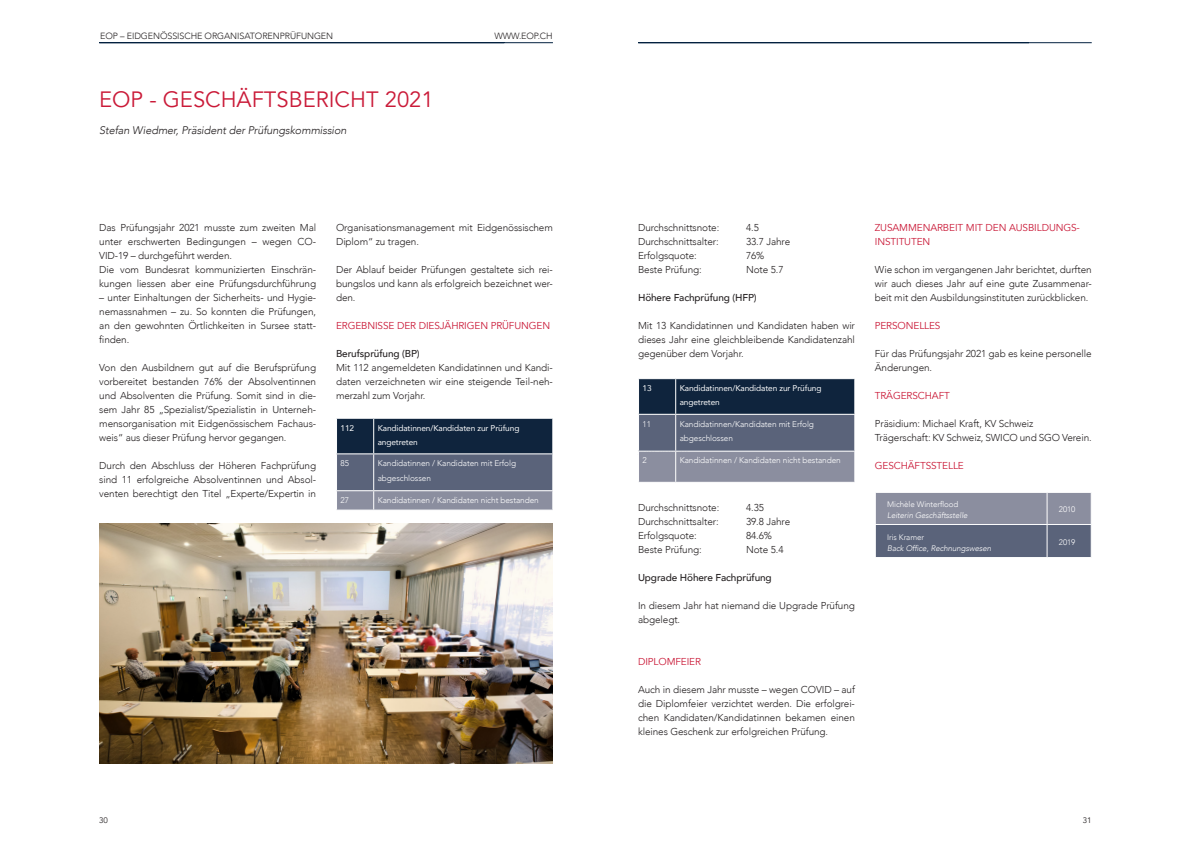
<style>
.page{position:relative;width:1191px;height:842px;background:#fff}
.page>*{position:absolute;margin:0;border:0;box-sizing:border-box;transform-origin:0 0}
.Titolo_main_rosso{font:22px "Avenir LT Std";color:#ca1a38}
.t1{font:italic 300 11px "Avenir";letter-spacing:-.01em;color:#231f20}
.Main_text{font:300 10px/14px "Avenir";letter-spacing:-.01em;color:#231f20;text-align:justify}
.Titoletto_rosso{font:10px/14px "Avenir";letter-spacing:-.01em;color:#ca1a38}
.Main_text-2{font:500 10px "Avenir";letter-spacing:-.01em;color:#231f20}
.Titoletto_rosso-2{font:300 10px "Avenir";letter-spacing:-.01em;color:#231f20}
.t2{font:300 9px "Avenir";letter-spacing:-.01em;color:#231f20}
.Table_text{font:300 8.3px/14.5px "Avenir";letter-spacing:-.01em;color:#fff}
.Table_text-2{font:8.3px/14.5px "Avenir";letter-spacing:-.01em;color:#fff}
.Table_text_indent{font:italic 300 8px "Avenir";letter-spacing:-.01em;color:#fff}
.Table_text_indent-2{font:300 8px "Avenir";letter-spacing:-.01em;color:#fff}
.t3{font:8px "Avenir";color:#231f20}
</style>
<div class="page">
<hr style="left:99px;top:43px;width:454px;height:1px;background:#032140">
<hr style="left:638px;top:43px;width:453px;height:1px;background:#032140">
<svg style="left:639px;top:379px;width:215px;height:103px;background:#505b71"></svg>
<hr style="left:675px;top:379px;width:1px;height:35px;background:#fff">
<hr style="left:675px;top:415px;width:1px;height:36px;background:#fff">
<hr style="left:675px;top:452px;width:1px;height:30px;background:#fff">
<hr style="left:638px;top:414px;width:37px;height:1px;background:#fff">
<hr style="left:675px;top:414px;width:180px;height:1px;background:#fff">
<hr style="left:638px;top:451px;width:37px;height:1px;background:#fff">
<hr style="left:675px;top:451px;width:180px;height:1px;background:#fff">
<svg style="left:336px;top:418px;width:217px;height:92px;background:#4e5a70"></svg>
<hr style="left:374px;top:490px;width:179px;height:1px;background:#fff">
<img style="left:99px;top:523px;width:453px;height:240px">
<svg style="left:875px;top:493px;width:215px;height:64px;background:#73798d"></svg>
<hr style="left:1046px;top:493px;width:1px;height:31px;background:#fff">
<hr style="left:1046px;top:525px;width:1px;height:32px;background:#fff">
<hr style="left:874px;top:524px;width:173px;height:1px;background:#fff">
<hr style="left:1047px;top:524px;width:44px;height:1px;background:#fff">
<p class="t2" style="left:100px;top:30px;width:234px">EOP – EIDGENÖSSISCHE ORGANISATORENPRÜFUNGEN</p>
<p class="t2" style="left:494px;top:30px;width:60px">WWW.EOP.CH</p>
<p class="Titolo_main_rosso" style="left:99px;top:87px;width:336px">EOP - GESCHÄFTSBERICHT 2021</p>
<p class="t1" style="left:99px;top:123px;width:249px">Stefan Wiedmer, Präsident der Prüfungskommission</p>
<p class="Main_text" style="left:99px;top:221px;width:218px">Das Prüfungsjahr 2021 musste zum zweiten Mal unter erschwerten Bedingungen – wegen CO-VID-19 – durchgeführt werden.</p>
<p class="Main_text" style="left:99px;top:263px;width:218px">Die vom Bundesrat kommunizierten Einschrän&shy;kungen liessen aber eine Prüfungsdurchführung</p>
<p class="Main_text" style="left:99px;top:291px;width:218px">– unter Einhaltungen der Sicherheits- und Hygie&shy;nemassnahmen – zu. So konnten die Prüfungen, an den gewohnten Örtlichkeiten in Sursee statt&shy;finden.</p>
<p class="Main_text" style="left:99px;top:361px;width:218px">Von den Ausbildnern gut auf die Berufsprüfung vorbereitet bestanden 76% der Absolventinnen und Absolventen die Prüfung. Somit sind in die&shy;sem Jahr 85 „Spezialist/Spezialistin in Unterneh&shy;mensorganisation mit Eidgenössischem Fachaus&shy;weis“ aus dieser Prüfung hervor gegangen.</p>
<p class="Main_text" style="left:99px;top:459px;width:218px">Durch den Abschluss der Höheren Fachprüfung sind 11 erfolgreiche Absolventinnen und Absol&shy;venten berechtigt den Titel „Experte/Expertin in</p>
<p class="Main_text" style="left:336px;top:221px;width:218px">Organisationsmanagement mit Eidgenössischem<br>Diplom“ zu tragen.</p>
<p class="Main_text" style="left:336px;top:263px;width:218px">Der Ablauf beider Prüfungen gestaltete sich rei&shy;bungslos und kann als erfolgreich bezeichnet wer&shy;den.</p>
<p class="Titoletto_rosso" style="left:336px;top:319px;width:216px">ERGEBNISSE DER DIESJÄHRIGEN PRÜFUNGEN</p>
<p class="Main_text-2" style="left:336px;top:345px;width:85px">Berufsprüfung (BP)</p>
<p class="Main_text" style="left:336px;top:361px;width:218px">Mit 112 angemeldeten Kandidatinnen und Kandi&shy;daten verzeichneten wir eine steigende Teil-neh&shy;merzahl zum Vorjahr.</p>
<p class="Table_text-2" style="left:340px;top:420px;width:15px">112</p>
<p class="Table_text-2" style="left:378px;top:420px;width:143px">Kandidatinnen/Kandidaten zur Prüfung angetreten</p>
<p class="Table_text" style="left:340px;top:456px;width:10px">85</p>
<p class="Table_text" style="left:378px;top:456px;width:140px">Kandidatinnen / Kandidaten mit Erfolg abgeschlossen</p>
<p class="Table_text" style="left:340px;top:493px;width:10px">27</p>
<p class="Table_text" style="left:378px;top:493px;width:163px">Kandidatinnen / Kandidaten nicht bestanden</p>
<p class="Main_text" style="left:638px;top:221px;width:83px">Durchschnittsnote:</p>
<p class="Main_text" style="left:746px;top:221px;width:14px">4.5</p>
<p class="Main_text" style="left:638px;top:235px;width:82px">Durchschnittsalter:</p>
<p class="Main_text" style="left:746px;top:235px;width:46px">33.7 Jahre</p>
<p class="Main_text" style="left:638px;top:249px;width:60px">Erfolgsquote:</p>
<p class="Main_text" style="left:746px;top:249px;width:20px">76%</p>
<p class="Main_text" style="left:638px;top:263px;width:65px">Beste Prüfung:</p>
<p class="Main_text" style="left:746px;top:263px;width:39px">Note 5.7</p>
<p class="Main_text-2" style="left:638px;top:289px;width:120px">Höhere Fachprüfung (HFP)</p>
<p class="Main_text" style="left:638px;top:319px;width:218px">Mit 13 Kandidatinnen und Kandidaten haben wir dieses Jahr eine gleichbleibende Kandidatenzahl gegenüber dem Vorjahr.</p>
<p class="Table_text-2" style="left:642px;top:381px;width:11px">13</p>
<p class="Table_text-2" style="left:679px;top:381px;width:143px">Kandidatinnen/Kandidaten zur Prüfung angetreten</p>
<p class="Table_text" style="left:642px;top:416px;width:10px">11</p>
<p class="Table_text" style="left:679px;top:416px;width:136px">Kandidatinnen/Kandidaten mit Erfolg abgeschlossen</p>
<p class="Table_text" style="left:642px;top:453px;width:6px">2</p>
<p class="Table_text" style="left:679px;top:453px;width:163px">Kandidatinnen / Kandidaten nicht bestanden</p>
<p class="Main_text" style="left:638px;top:501px;width:83px">Durchschnittsnote:</p>
<p class="Main_text" style="left:746px;top:501px;width:19px">4.35</p>
<p class="Main_text" style="left:638px;top:515px;width:82px">Durchschnittsalter:</p>
<p class="Main_text" style="left:746px;top:515px;width:46px">39.8 Jahre</p>
<p class="Main_text" style="left:638px;top:529px;width:60px">Erfolgsquote:</p>
<p class="Main_text" style="left:746px;top:529px;width:27px">84.6%</p>
<p class="Main_text" style="left:638px;top:543px;width:65px">Beste Prüfung:</p>
<p class="Main_text" style="left:746px;top:543px;width:39px">Note 5.4</p>
<p class="Main_text-2" style="left:638px;top:569px;width:135px">Upgrade Höhere Fachprüfung</p>
<p class="Main_text" style="left:638px;top:599px;width:218px">In diesem Jahr hat niemand die Upgrade Prüfung abgelegt.</p>
<p class="Titoletto_rosso" style="left:638px;top:655px;width:65px">DIPLOMFEIER</p>
<p class="Main_text" style="left:638px;top:683px;width:218px">Auch in diesem Jahr musste – wegen COVID – auf die Diplomfeier verzichtet werden. Die erfolgrei&shy;chen Kandidaten/Kandidatinnen bekamen einen kleines Geschenk zur erfolgreichen Prüfung.</p>
<p class="Titoletto_rosso" style="left:874px;top:221px;width:207px">ZUSAMMENARBEIT MIT DEN AUSBILDUNGS-<br>INSTITUTEN</p>
<p class="Main_text" style="left:874px;top:263px;width:218px">Wie schon im vergangenen Jahr berichtet, durften wir auch dieses Jahr auf eine gute Zusammenar&shy;beit mit den Ausbildungsinstituten zurückblicken.</p>
<p class="Titoletto_rosso" style="left:874px;top:319px;width:67px">PERSONELLES</p>
<p class="Main_text" style="left:874px;top:347px;width:218px">Für das Prüfungsjahr 2021 gab es keine personelle<br>Änderungen.</p>
<p class="Titoletto_rosso" style="left:874px;top:389px;width:77px">TRÄGERSCHAFT</p>
<p class="Titoletto_rosso-2" style="left:874px;top:418px;width:160px">Präsidium: Michael Kraft, KV Schweiz</p>
<p class="Main_text" style="left:874px;top:431px;width:218px">Trägerschaft: KV Schweiz, SWICO und SGO Verein.</p>
<p class="Titoletto_rosso" style="left:874px;top:459px;width:91px">GESCHÄFTSSTELLE</p>
<p class="Table_text_indent-2" style="left:887px;top:499px;width:73px">Michèle Winterflood</p>
<p class="Table_text_indent" style="left:887px;top:510px;width:82px">Leiterin Geschäftsstelle</p>
<p class="Table_text_indent-2" style="left:887px;top:532px;width:38px">Iris Kramer</p>
<p class="Table_text_indent" style="left:887px;top:543px;width:105px">Back Office, Rechnungswesen</p>
<p class="Table_text_indent-2" style="left:1059px;top:505px;width:18px">2010</p>
<p class="Table_text_indent-2" style="left:1059px;top:537px;width:18px">2019</p>
<p class="t3" style="left:99px;top:816px;width:10px">30</p>
<p class="t3" style="left:1083px;top:816px;width:10px">31</p>
</div>
